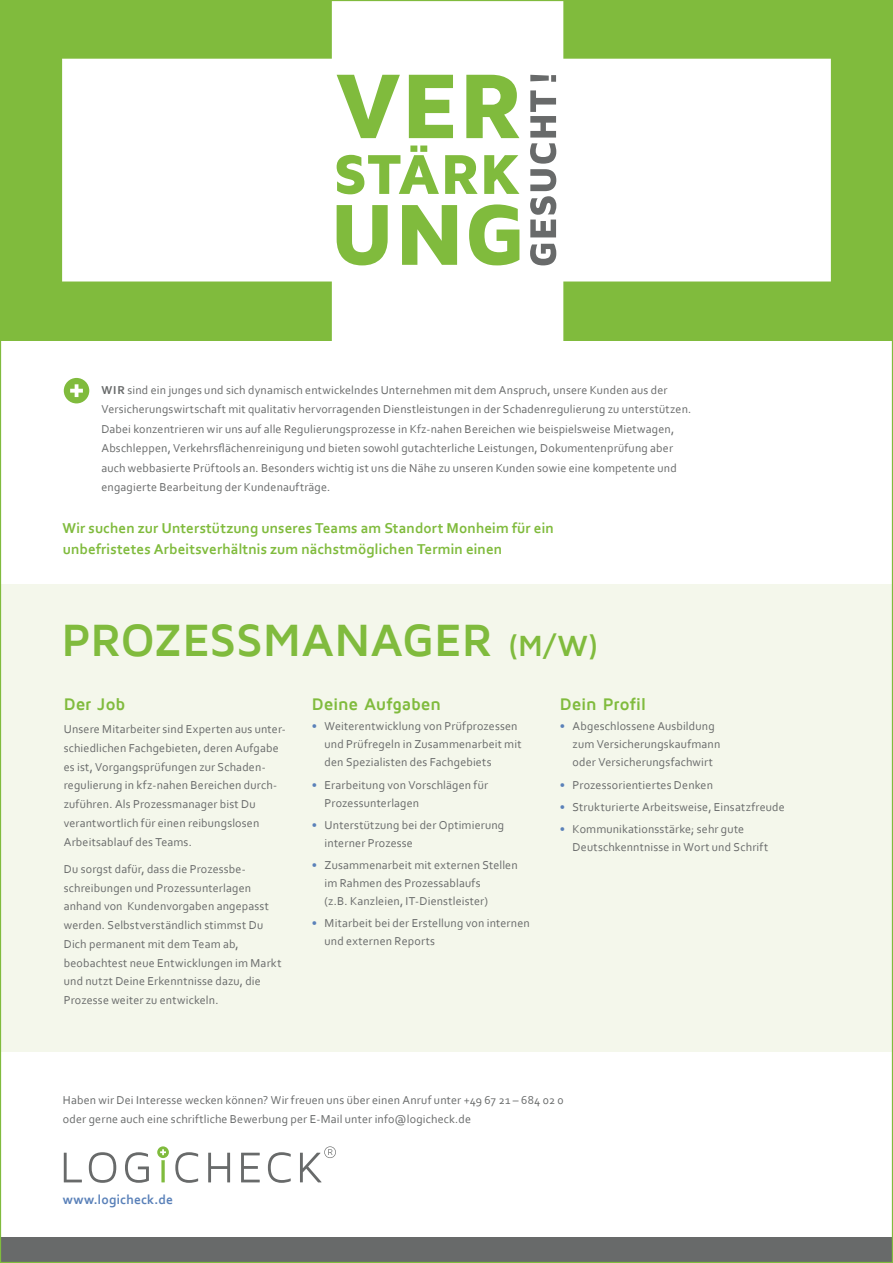
<style>
.page{position:relative;width:893px;height:1263px;background:#fff}
.page>*{position:absolute;margin:0;border:0;box-sizing:border-box;transform-origin:0 0}
.t1{font:700 46.5px "Maven Pro";letter-spacing:-.005em;color:#80bb3d}
.t2{font:700 17.25px "Maven Pro";letter-spacing:-.005em;color:#80bb3d}
.t3{font:700 15px/21px "Corbel";letter-spacing:.01em;color:#80bb3d}
.t4{font:700 13.5px "Corbel";letter-spacing:.01em;color:#5a81b9}
.t5{font:12px/18.8px "Corbel";letter-spacing:.015em;color:#686a6a}
.s1{font-weight:700}
.s2{font-size:30px}
.s3{font-weight:700;color:#5a81b9}
</style>
<div class="page">
<div style="left:0;top:584px;width:893px;height:468px;background:#f4f7eb"></div>
<svg style="left:2px;top:2px;width:889px;height:338px"></svg>
<svg style="left:64px;top:1152px;width:85px;height:31px"></svg>
<svg style="left:157px;top:1146px;width:12px;height:36px"></svg>
<svg style="left:175px;top:1146px;width:161px;height:37px"></svg>
<div style="left:0;top:1237px;width:893px;height:26px;background:#686a6a"></div>
<svg style="left:64px;top:378px;width:25px;height:25px"></svg>
<svg style="left:337px;top:75px;width:182px;height:63px"></svg>
<svg style="left:337px;top:146px;width:182px;height:48px"></svg>
<svg style="left:337px;top:204px;width:182px;height:61px"></svg>
<svg style="left:530px;top:75px;width:26px;height:190px"></svg>
<p class="t5" style="left:101px;top:380px;width:591px;line-height:19.5px"><span class="s1">WIR</span> sind ein junges und sich dynamisch entwickelndes Unternehmen mit dem Anspruch, unsere Kunden aus der Versicherungswirtschaft mit qualitativ hervorragenden Dienstleistungen in der Schadenregulierung zu unterstützen.<br>Dabei konzentrieren wir uns auf alle Regulierungsprozesse in Kfz-nahen Bereichen wie beispielsweise Mietwagen, Abschleppen, Verkehrsflächenreinigung und bieten sowohl gutachterliche Leistungen, Dokumentenprüfung aber auch webbasierte Prüftools an. Besonders wichtig ist uns die Nähe zu unseren Kunden sowie eine kompetente und engagierte Bearbeitung der Kundenaufträge.</p>
<p class="t3" style="left:62px;top:517px;width:493px">Wir suchen zur Unterstützung unseres Teams am Standort Monheim für ein unbefristetes Arbeitsverhältnis zum nächstmöglichen Termin einen</p>
<h1 class="t1" style="left:62px;top:615px;width:539px">PROZESSMANAGER <span class="s2">(M/W)</span></h1>
<h2 class="t2" style="left:64px;top:695px;width:63px">Der Job</h2>
<p class="t5" style="left:64px;top:719px;width:223px">Unsere Mitarbeiter sind Experten aus unter&shy;schiedlichen Fachgebieten, deren Aufgabe es ist, Vorgangsprüfungen zur Schaden&shy;regulierung in kfz-nahen Bereichen durch&shy;zuführen. Als Prozessmanager bist Du verantwortlich für einen reibungslosen Arbeitsablauf des Teams.</p>
<p class="t5" style="left:64px;top:859px;width:219px">Du sorgst dafür, dass die Prozessbe&shy;schreibungen und Prozessunterlagen anhand von Kundenvorgaben angepasst werden. Selbstverständlich stimmst Du Dich permanent mit dem Team ab, beobachtest neue Entwicklungen im Markt und nutzt Deine Erkenntnisse dazu, die Prozesse weiter zu entwickeln.</p>
<h2 class="t2" style="left:312px;top:695px;width:131px">Deine Aufgaben</h2>
<p class="t5" style="left:325px;top:717px;width:198px;line-height:18px;text-indent:-13px"><span class="s3">•</span> Weiterentwicklung von Prüfprozessen und Prüfregeln in Zusammenarbeit mit den Spezialisten des Fachgebiets</p>
<p class="t5" style="left:325px;top:775px;width:165px;line-height:18px;text-indent:-13px"><span class="s3">•</span> Erarbeitung von Vorschlägen für<br>Prozessunterlagen</p>
<p class="t5" style="left:325px;top:815px;width:181px;line-height:18px;text-indent:-13px"><span class="s3">•</span> Unterstützung bei der Optimierung interner Prozesse</p>
<p class="t5" style="left:325px;top:856px;width:195px;line-height:18px;text-indent:-13px"><span class="s3">•</span> Zusammenarbeit mit externen Stellen im Rahmen des Prozessablaufs<br>(z.B. Kanzleien, IT-Dienstleister)</p>
<p class="t5" style="left:325px;top:914px;width:207px;line-height:18px;text-indent:-13px"><span class="s3">•</span> Mitarbeit bei der Erstellung von internen und externen Reports</p>
<h2 class="t2" style="left:560px;top:695px;width:88px">Dein Profil</h2>
<p class="t5" style="left:573px;top:717px;width:149px;line-height:18px;text-indent:-13px"><span class="s3">•</span> Abgeschlossene Ausbildung zum Versicherungskaufmann oder Versicherungsfachwirt</p>
<p class="t5" style="left:560px;top:775px;width:155px"><span class="s3">•</span> Prozessorientiertes Denken</p>
<p class="t5" style="left:560px;top:797px;width:226px"><span class="s3">•</span> Strukturierte Arbeitsweise, Einsatzfreude</p>
<p class="t5" style="left:573px;top:820px;width:197px;line-height:18px;text-indent:-13px"><span class="s3">•</span> Kommunikationsstärke; sehr gute<br>Deutschkenntnisse in Wort und Schrift</p>
<p class="t5" style="left:63px;top:1090px;width:502px;line-height:19.5px">Haben wir Dei Interesse wecken können? Wir freuen uns über einen Anruf unter +49 67 21 – 684 02 0 oder gerne auch eine schriftliche Bewerbung per E-Mail unter info@logicheck.de</p>
<p class="t4" style="left:63px;top:1191px;width:112px">www.logicheck.de</p>
</div>
